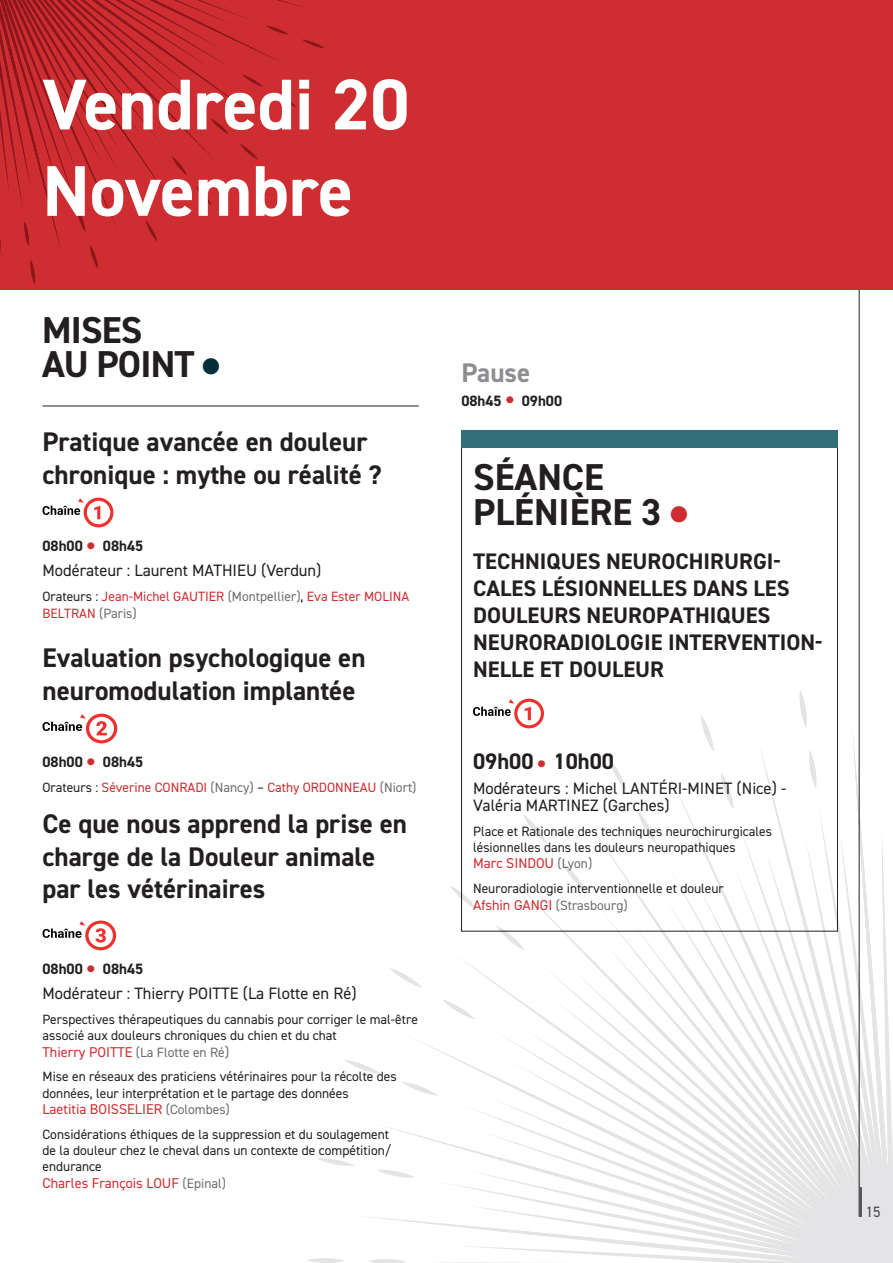
<style>
.page{position:relative;width:893px;height:1263px;background:#fff}
.page>*{position:absolute;margin:0;border:0;box-sizing:border-box;transform-origin:0 0}
.t1{font:700 72px/86.4px "DIN2014";color:#fff}
.t2{font:700 37.5px/34.5px "DIN2014";color:#231f20}
.t3{font:700 37.5px/34.5px "DIN2014";letter-spacing:-.02em;color:#231f20}
.t4{font:700 27px/32.4px "DIN2014";color:#231f20}
.t5{font:700 27px "DIN2014";color:#8c8e91}
.t6{font:700 22.5px/27px "DIN2014";color:#231f20}
.t7{font:16.5px/16.5px "DIN2014";color:#231f20}
.t8{font:700 15px "DIN2014";color:#231f20}
.t9{font:15px "DIN2014";color:#4b4c4d}
.t10{font:14.25px "DIN2014";color:#ce2e31}
.t11{font:13.5px/16.2px "DIN2014";color:#231f20}
.t12{font:13.5px/16.5px "DIN2014";color:#ce2e31}
.s1{color:#03303b}
.s2{font-size:30px;color:#ce2e31}
.s3{color:#231f20}
.s4{color:#6c6d70}
.s5{font-size:13.5px;color:#6c6d70}
.s6{color:#ce2e31}
.s7{font-size:14.25px;color:#ce2e31}
</style>
<div class="page">
<hr style="left:859px;top:0;width:1px;height:1217px;background:#231f20">
<div style="left:0;top:0;width:893px;height:289px;background:#ce2e31"></div>
<svg style="left:0;top:0;width:325px;height:284px"></svg>
<svg style="left:43px;top:498px;width:70px;height:29px"></svg>
<svg style="left:43px;top:714px;width:74px;height:29px"></svg>
<svg style="left:43px;top:920px;width:73px;height:30px"></svg>
<hr style="left:43px;top:406px;width:376px;height:1px;background:#231f20">
<div style="left:461px;top:430px;width:377px;height:18px;background:#317079"></div>
<svg style="left:307px;top:690px;width:586px;height:573px"></svg>
<h1 class="t1" style="left:43px;top:61px;width:368px">Vendredi 20<br>Novembre</h1>
<h2 class="t3" style="left:42px;top:312px;width:179px">MISES<br>AU POINT <span class="s1">●</span></h2>
<h3 class="t4" style="left:43px;top:425px;width:341px">Pratique avancée en douleur chronique : mythe ou réalité ?</h3>
<p class="t8" style="left:43px;top:536px;width:102px">08h00 <span class="s2">•</span> 08h45</p>
<p class="t7" style="left:43px;top:562px;width:280px">Modérateur : Laurent MATHIEU (Verdun)</p>
<p class="t12" style="left:43px;top:588px;width:368px"><span class="s3">Orateurs :</span> Jean-Michel GAUTIER <span class="s4">(Montpellier)</span><span class="s3">,</span> Eva Ester MOLINA<br>BELTRAN <span class="s4">(Paris)</span></p>
<h3 class="t4" style="left:43px;top:641px;width:325px">Evaluation psychologique en neuromodulation implantée</h3>
<p class="t8" style="left:43px;top:752px;width:102px">08h00 <span class="s2">•</span> 08h45</p>
<p class="t12" style="left:43px;top:779px;width:375px"><span class="s3">Orateurs :</span> Séverine CONRADI <span class="s4">(Nancy)</span> <span class="s3">–</span> Cathy ORDONNEAU <span class="s4">(Niort)</span></p>
<h3 class="t4" style="left:43px;top:807px;width:366px">Ce que nous apprend la prise en charge de la Douleur animale par les vétérinaires</h3>
<p class="t8" style="left:43px;top:959px;width:102px">08h00 <span class="s2">•</span> 08h45</p>
<p class="t7" style="left:43px;top:985px;width:316px">Modérateur : Thierry POITTE (La Flotte en Ré)</p>
<p class="t11" style="left:43px;top:1011px;width:377px">Perspectives thérapeutiques du cannabis pour corriger le mal-être associé aux douleurs chroniques du chien et du chat</p>
<p class="t10" style="left:43px;top:1043px;width:188px">Thierry POITTE <span class="s5">(La Flotte en Ré</span><span class="s4">)</span></p>
<p class="t11" style="left:43px;top:1068px;width:356px">Mise en réseaux des praticiens vétérinaires pour la récolte des données, leur interprétation et le partage des données</p>
<p class="t10" style="left:43px;top:1100px;width:189px">Laetitia BOISSELIER <span class="s5">(Colombes)</span></p>
<p class="t11" style="left:43px;top:1126px;width:350px">Considérations éthiques de la suppression et du soulagement de la douleur chez le cheval dans un contexte de compétition/ endurance</p>
<p class="t10" style="left:43px;top:1174px;width:185px">Charles François LOUF <span class="s5">(Epinal)</span></p>
<h3 class="t5" style="left:461px;top:354px;width:70px">Pause</h3>
<p class="t8" style="left:461px;top:391px;width:102px">08h45 <span class="s2">•</span> 09h00</p>
<h2 class="t2" style="left:473px;top:460px;width:216px">SÉANCE<br>PLÉNIÈRE 3 <span class="s6">●</span></h2>
<h3 class="t6" style="left:473px;top:547px;width:351px">TECHNIQUES NEUROCHIRURGI-<br>CALES LÉSIONNELLES DANS LES<br>DOULEURS NEUROPATHIQUES<br>NEURORADIOLOGIE INTERVENTION-<br>NELLE ET DOULEUR</h3>
<h3 class="t6" style="left:473px;top:748px;width:142px">09h00 <span class="s2">•</span> 10h00</h3>
<p class="t7" style="left:473px;top:780px;width:315px">Modérateurs : Michel LANTÉRI-MINET (Nice) -<br>Valéria MARTINEZ (Garches)</p>
<p class="t11" style="left:473px;top:823px;width:300px">Place et Rationale des techniques neurochirurgicales lésionnelles dans les douleurs neuropathiques</p>
<p class="t10" style="left:473px;top:854px;width:121px">Marc SINDOU <span class="s5">(Lyon)</span></p>
<p class="t11" style="left:473px;top:880px;width:252px">Neuroradiologie interventionnelle et douleur<br><span class="s7">Afshin GANGI</span> <span class="s4">(Strasbourg)</span></p>
<p class="t9" style="left:866px;top:1202px;width:16px">15</p>
</div>
